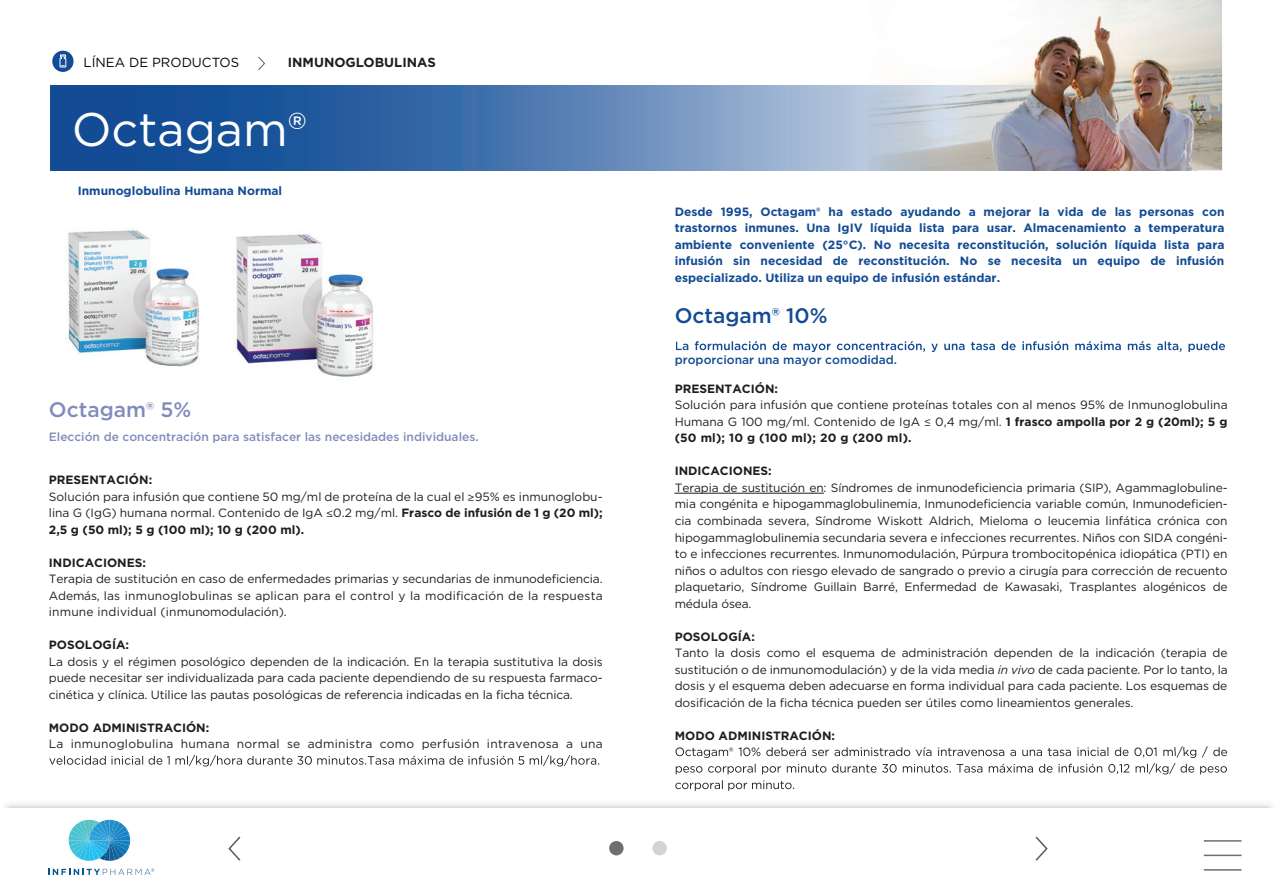
<style>
.page{position:relative;width:1276px;height:893px;background:#fff}
.page>*{position:absolute;margin:0;border:0;box-sizing:border-box;transform-origin:0 0}
.t1{font:46.95px "Gotham";color:#fff}
.t2{font:500 21px "Gotham";color:#134b94}
.t3{font:500 21px "Gotham";color:#818bbd}
.t4{font:13.2px "Gotham";color:#040503}
.t5{font:700 13.2px "Gotham";color:#211d1e}
.t6{font:12px/16.5px "Gotham";color:#211d1e;text-align:justify}
.t7{font:700 12px/16.5px "Gotham";color:#134b94;text-align:justify}
.t8{font:700 12px "Gotham";color:#211d1e}
.t9{font:12px "Gotham";letter-spacing:.02em;color:#211d1e}
.t10{font:500 12px "Gotham";color:#818bbd}
.t11{font:500 12px "Gotham";color:#134b94}
.s1{font-weight:700}
.s2{font-family:"Myriad Pro"}
.s3{font-family:"Montserrat"}
.s4{font-style:italic}
</style>
<div class="page">
<img style="left:52px;top:0;width:1170px;height:170px">
<img style="left:50px;top:85px;width:1147px;height:85px">
<svg style="left:257px;top:56px;width:8px;height:15px"></svg>
<div style="left:52px;top:51px;width:22px;height:21px;background:#134b94;border-radius:50%"></div>
<svg style="left:59px;top:54px;width:7px;height:14px"></svg>
<svg style="left:676px;top:341px;width:549px;height:11px"></svg>
<hr style="left:674px;top:493px;width:149px;height:1px;background:#211d1e">
<img style="left:675px;top:751px;width:552px;height:7px">
<img style="left:676px;top:763px;width:551px;height:11px">
<img style="left:675px;top:780px;width:119px;height:11px">
<img style="left:49px;top:755px;width:550px;height:11px">
<hr style="left:1203px;top:840px;width:38px;height:2px;background:#6d6e70">
<hr style="left:1203px;top:855px;width:38px;height:1px;background:#6d6e70">
<hr style="left:1203px;top:869px;width:38px;height:2px;background:#6d6e70">
<svg style="left:1035px;top:836px;width:13px;height:25px"></svg>
<svg style="left:228px;top:836px;width:13px;height:25px"></svg>
<div style="left:609px;top:841px;width:14px;height:14px;background:#6d6f70;border-radius:50%"></div>
<div style="left:652px;top:841px;width:15px;height:14px;background:#d3d4d3;border-radius:50%"></div>
<img style="left:66px;top:230px;width:133px;height:137px">
<img style="left:236px;top:234px;width:138px;height:112px">
<img style="left:235px;top:346px;width:138px;height:31px">
<svg style="left:69px;top:820px;width:61px;height:41px;background:#56b3d7"></svg>
<svg style="left:48px;top:868px;width:106px;height:7px"></svg>
<p class="t4" style="left:83px;top:54px;width:157px">LÍNEA DE PRODUCTOS</p>
<p class="t5" style="left:288px;top:54px;width:150px">INMUNOGLOBULINAS</p>
<h1 class="t1" style="left:72px;top:100px;width:237px">Octagam®</h1>
<p class="t7" style="left:78px;top:182px;width:206px">Inmunoglobulina Humana Normal</p>
<h2 class="t3" style="left:49px;top:396px;width:144px">Octagam® 5%</h2>
<p class="t10" style="left:49px;top:429px;width:431px">Elección de concentración para satisfacer las necesidades individuales.</p>
<p class="t6" style="left:49px;top:471px;width:555px;text-align:left"><span class="s1">PRESENTACIÓN:<br></span>Solución para infusión que contiene 50 mg/ml de proteína de la cual el <span class="s2">≥</span>95% es inmunoglobu&shy;lina G (IgG) humana normal. Contenido de IgA <span class="s2">≤</span>0.2 mg/ml. <span class="s1">Frasco de infusión de 1 g (20 ml); 2,5 g (50 ml); 5 g (100 ml); 10 g (200 ml).</span></p>
<p class="t8" style="left:49px;top:554px;width:99px">INDICACIONES:</p>
<p class="t6" style="left:49px;top:570px;width:555px">Terapia de sustitución en caso de enfermedades primarias y secundarias de inmunodeficiencia.<br>Además, las inmunoglobulinas se aplican para el control y la modificación de la respuesta inmune individual (inmunomodulación).</p>
<p class="t8" style="left:49px;top:637px;width:82px">POSOLOGÍA:</p>
<p class="t6" style="left:49px;top:653px;width:555px">La dosis y el régimen posológico dependen de la indicación. En la terapia sustitutiva la dosis puede necesitar ser individualizada para cada paciente dependiendo de su respuesta farmaco&shy;cinética y clínica. Utilice las pautas posológicas de referencia indicadas en la ficha técnica.</p>
<p class="t8" style="left:49px;top:719px;width:162px">MODO ADMINISTRACIÓN:</p>
<p class="t9" style="left:49px;top:736px;width:555px">La inmunoglobulina humana normal se administra como perfusión intravenosa a una</p>
<p class="t7" style="left:674px;top:203px;width:551px">Desde 1995, Octagam® ha estado ayudando a mejorar la vida de las personas con trastornos inmunes. Una IgIV líquida lista para usar. Almacenamiento a temperatura ambiente conveniente (25°C). No necesita reconstitución, solución líquida lista para infusión sin necesidad de reconstitución. No se necesita un equipo de infusión especializado. Utiliza un equipo de infusión estándar.</p>
<h2 class="t2" style="left:674px;top:302px;width:154px">Octagam® 10%</h2>
<p class="t11" style="left:674px;top:351px;width:224px">proporcionar una mayor comodidad.</p>
<p class="t8" style="left:674px;top:381px;width:105px">PRESENTACIÓN:</p>
<p class="t6" style="left:674px;top:397px;width:554px">Solución para infusión que contiene proteínas totales con al menos 95% de Inmunoglobulina Humana G 100 mg/ml. Contenido de IgA <span class="s3">≤</span> 0,4 mg/ml. <span class="s1">1 frasco ampolla por 2 g (20ml); 5 g (50 ml); 10 g (100 ml); 20 g (200 ml).</span></p>
<p class="t8" style="left:674px;top:463px;width:99px">INDICACIONES:</p>
<p class="t6" style="left:674px;top:479px;width:554px">Terapia de sustitución en: Síndromes de inmunodeficiencia primaria (SIP), Agammaglobuline&shy;mia congénita e hipogammaglobulinemia, Inmunodeficiencia variable común, Inmunodeficien&shy;cia combinada severa, Síndrome Wiskott Aldrich, Mieloma o leucemia linfática crónica con hipogammaglobulinemia secundaria severa e infecciones recurrentes. Niños con SIDA congéni&shy;to e infecciones recurrentes. Inmunomodulación, Púrpura trombocitopénica idiopática (PTI) en niños o adultos con riesgo elevado de sangrado o previo a cirugía para corrección de recuento plaquetario, Síndrome Guillain Barré, Enfermedad de Kawasaki, Trasplantes alogénicos de médula ósea.</p>
<p class="t8" style="left:674px;top:628px;width:82px">POSOLOGÍA:</p>
<p class="t6" style="left:674px;top:644px;width:554px">Tanto la dosis como el esquema de administración dependen de la indicación (terapia de sustitución o de inmunomodulación) y de la vida media <span class="s4">in vivo</span> de cada paciente. Por lo tanto, la dosis y el esquema deben adecuarse en forma individual para cada paciente. Los esquemas de dosificación de la ficha técnica pueden ser útiles como lineamientos generales.</p>
<p class="t8" style="left:674px;top:727px;width:162px">MODO ADMINISTRACIÓN:</p>
<p class="t6" style="left:674px;top:743px;width:554px">Octagam® 10% deberá ser administrado vía intravenosa a una tasa inicial de 0,01 ml/kg / de</p>
</div>
